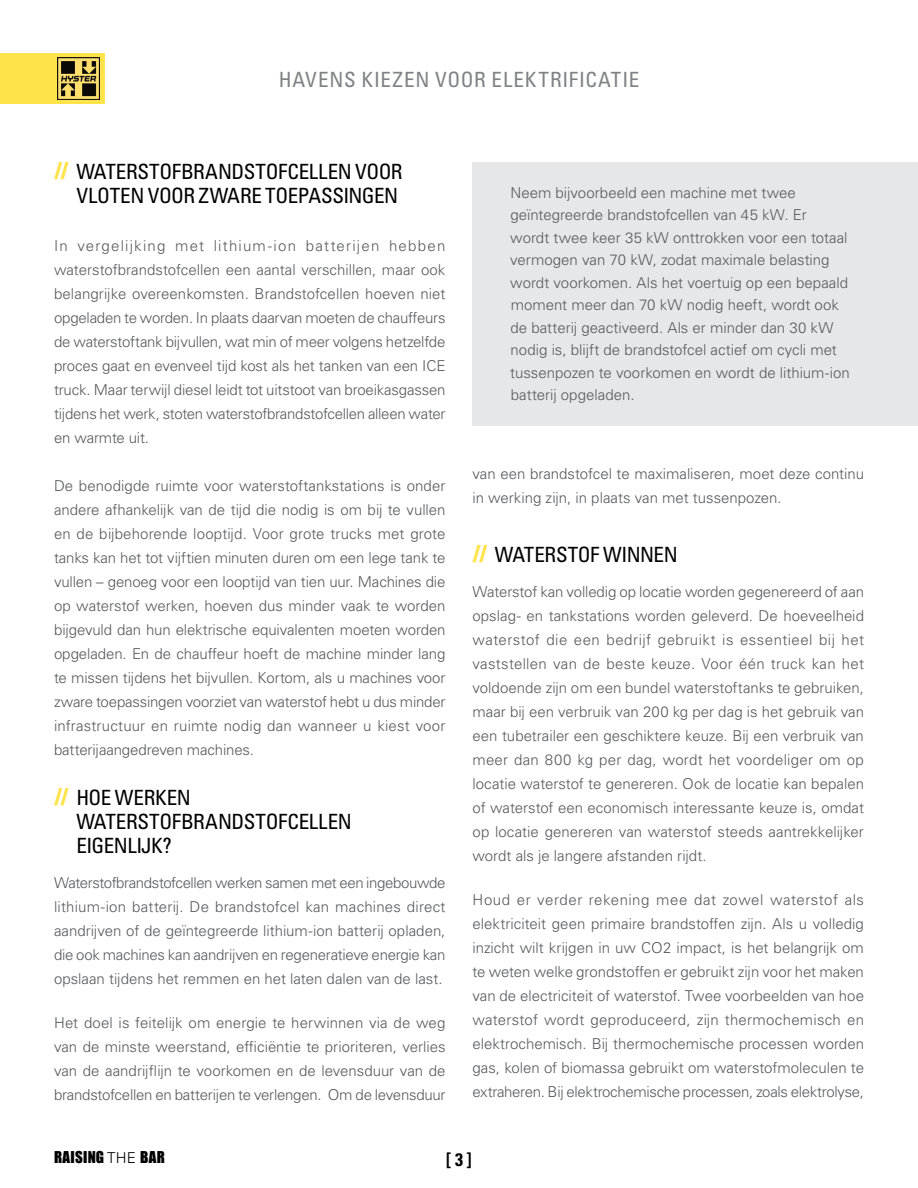
<style>
.page{position:relative;width:918px;height:1188px;background:#fff}
.page>*{position:absolute;margin:0;border:0;box-sizing:border-box;transform-origin:0 0}
.t1{font:condensed 21px/24px "Univers LTCYR 57";letter-spacing:-.015em;color:#000;text-align:right}
.t2{font:condensed 21px "Univers LTCYR 57";letter-spacing:.04em;color:#808285}
.t3{font:18px "Univers LTCYR 67 Bold Cond";color:#000}
.t4{font:300 15px/24px "Univers LTCYR 45";color:#58595b;text-align:justify}
.t5{font:15px "Impact";letter-spacing:.02em;color:#000}
.s1{font-family:"Impact";font-stretch:normal;color:#ffe34b}
.s2{font-family:"Univers LTCYR 45";font-weight:300}
</style>
<div class="page">
<div style="left:0;top:54px;width:104px;height:50px;background:#ffe34b"></div>
<img style="left:58px;top:58px;width:42px;height:42px">
<div style="left:472px;top:162px;width:446px;height:264px;background:#e6e7e8"></div>
<h1 class="t2" style="left:279px;top:66px;width:362px">HAVENS KIEZEN VOOR ELEKTRIFICATIE</h1>
<h1 class="t1" style="left:54px;top:159px;width:350px"><span class="s1">//</span> WATERSTOFBRANDSTOFCELLEN VOOR<br>VLOTEN VOOR ZWARE TOEPASSINGEN</h1>
<p class="t4" style="left:54px;top:233px;width:393px">In vergelijking met lithium-ion batterijen hebben waterstofbrandstofcellen een aantal verschillen, maar ook belangrijke overeenkomsten. Brandstofcellen hoeven niet opgeladen te worden. In plaats daarvan moeten de chauffeurs de waterstoftank bijvullen, wat min of meer volgens hetzelfde proces gaat en evenveel tijd kost als het tanken van een ICE truck. Maar terwijl diesel leidt tot uitstoot van broeikasgassen tijdens het werk, stoten waterstofbrandstofcellen alleen water en warmte uit.</p>
<p class="t4" style="left:54px;top:473px;width:393px">De benodigde ruimte voor waterstoftankstations is onder andere afhankelijk van de tijd die nodig is om bij te vullen en de bijbehorende looptijd. Voor grote trucks met grote tanks kan het tot vijftien minuten duren om een lege tank te vullen – genoeg voor een looptijd van tien uur. Machines die op waterstof werken, hoeven dus minder vaak te worden bijgevuld dan hun elektrische equivalenten moeten worden opgeladen. En de chauffeur hoeft de machine minder lang te missen tijdens het bijvullen. Kortom, als u machines voor zware toepassingen voorziet van waterstof hebt u dus minder infrastructuur en ruimte nodig dan wanneer u kiest voor batterijaangedreven machines.</p>
<h1 class="t1" style="left:76px;top:785px;width:277px;text-align:left;text-indent:-22px"><span class="s1">//</span> HOE WERKEN<br>WATERSTOFBRANDSTOFCELLEN<br>EIGENLIJK?</h1>
<p class="t4" style="left:54px;top:870px;width:393px">Waterstofbrandstofcellen werken samen met een ingebouwde lithium-ion batterij. De brandstofcel kan machines direct aandrijven of de geïntegreerde lithium-ion batterij opladen, die ook machines kan aandrijven en regeneratieve energie kan opslaan tijdens het remmen en het laten dalen van de last.</p>
<p class="t4" style="left:54px;top:1010px;width:393px">Het doel is feitelijk om energie te herwinnen via de weg van de minste weerstand, efficiëntie te prioriteren, verlies van de aandrijflijn te voorkomen en de levensduur van de brandstofcellen en batterijen te verlengen. Om de levensduur</p>
<p class="t4" style="left:510px;top:181px;width:341px;line-height:22.5px;text-align:left">Neem bijvoorbeeld een machine met twee geïntegreerde brandstofcellen van 45 kW. Er<br>wordt twee keer 35 kW onttrokken voor een totaal vermogen van 70 kW, zodat maximale belasting wordt voorkomen. Als het voertuig op een bepaald moment meer dan 70 kW nodig heeft, wordt ook de batterij geactiveerd. Als er minder dan 30 kW nodig is, blijft de brandstofcel actief om cycli met tussenpozen te voorkomen en wordt de lithium-ion batterij opgeladen.</p>
<p class="t4" style="left:472px;top:461px;width:393px">van een brandstofcel te maximaliseren, moet deze continu in werking zijn, in plaats van met tussenpozen.</p>
<h1 class="t1" style="left:472px;top:542px;width:207px"><span class="s1">//</span> WATERSTOF WINNEN</h1>
<p class="t4" style="left:472px;top:579px;width:393px">Waterstof kan volledig op locatie worden gegenereerd of aan opslag- en tankstations worden geleverd. De hoeveelheid waterstof die een bedrijf gebruikt is essentieel bij het vaststellen van de beste keuze. Voor één truck kan het voldoende zijn om een bundel waterstoftanks te gebruiken, maar bij een verbruik van 200 kg per dag is het gebruik van een tubetrailer een geschiktere keuze. Bij een verbruik van meer dan 800 kg per dag, wordt het voordeliger om op locatie waterstof te genereren. Ook de locatie kan bepalen of waterstof een economisch interessante keuze is, omdat op locatie genereren van waterstof steeds aantrekkelijker wordt als je langere afstanden rijdt.</p>
<p class="t4" style="left:472px;top:887px;width:393px">Houd er verder rekening mee dat zowel waterstof als elektriciteit geen primaire brandstoffen zijn. Als u volledig inzicht wilt krijgen in uw CO2 impact, is het belangrijk om te weten welke grondstoffen er gebruikt zijn voor het maken van de electriciteit of waterstof. Twee voorbeelden van hoe waterstof wordt geproduceerd, zijn thermochemisch en elektrochemisch. Bij thermochemische processen worden gas, kolen of biomassa gebruikt om waterstofmoleculen te extraheren. Bij elektrochemische processen, zoals elektrolyse,</p>
<p class="t5" style="left:54px;top:1146px;width:113px">RAISING <span class="s2">THE</span> BAR</p>
<p class="t3" style="left:446px;top:1148px;width:27px">[ 3 ]</p>
</div>
